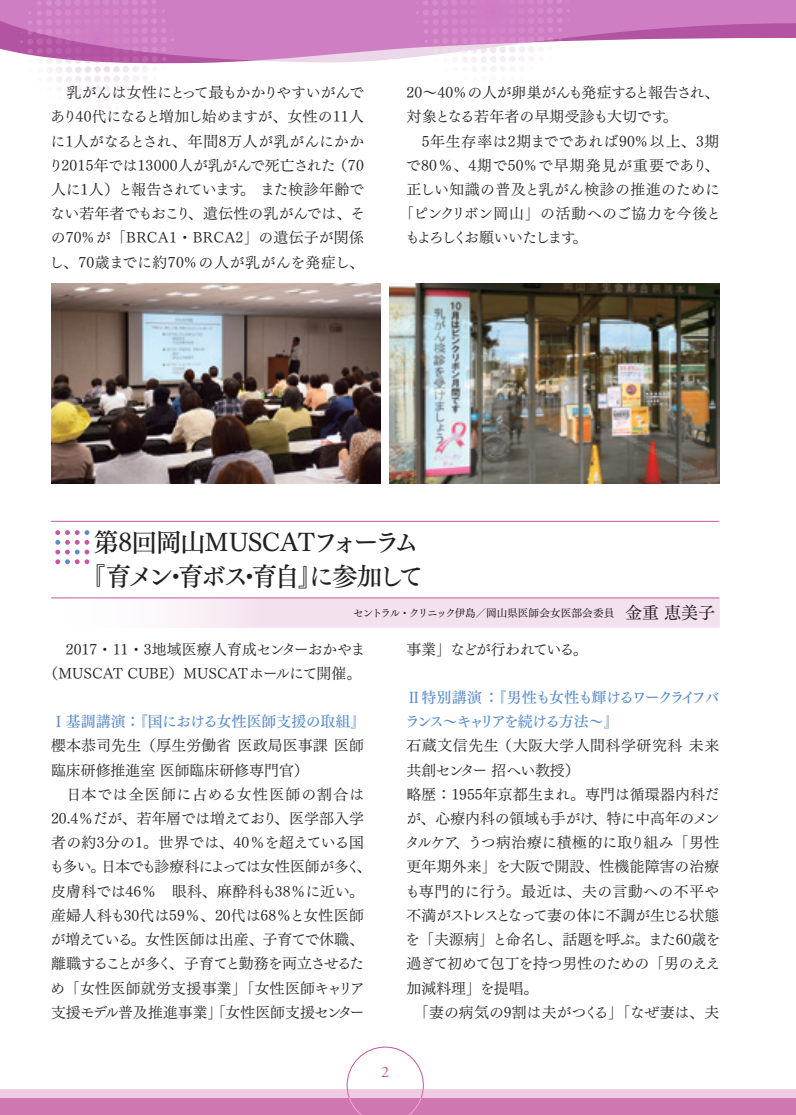
<style>
.page{position:relative;width:796px;height:1115px;background:#fff}
.page>*{position:absolute;margin:0;border:0;box-sizing:border-box;transform-origin:0 0}
.t1{font:25.5px/34px "Tsuku Min Pr 5 D";letter-spacing:-.08em;color:#231f20;text-align:center}
.t2{font:15.9px "Adobe Garamond";color:#c656a0}
.t3{font:14.85px/24.2px "Tsuku Min Pr 5 R";color:#231f20}
.t4{font:14.85px/24.2px "Tsuku Min Pr 5 D";letter-spacing:-.095em;color:#588cc9}
.t5{font:14.85px "Tsuku Min Pr 5 R";letter-spacing:-.03em;color:#231f20}
.t6{font:14.85px "Tsuku Min Pr 5 R";letter-spacing:.03em;color:#231f20}
.t7{font:14.85px "Tsuku Min Pr 5 R";letter-spacing:.04em;color:#231f20}
.t8{font:14.85px "Tsuku Min Pr 5 D";color:#588cc9}
.t9{font:14.85px "Tsuku Min Pr 5 R";letter-spacing:.025em;color:#231f20}
.t10{font:14.85px "Tsuku Min Pr 5 R";letter-spacing:-.14em;color:#231f20}
.t11{font:14.85px "Tsuku Min Pr 5 R";letter-spacing:-.1em;color:#231f20}
.t12{font:10.65px "Tsuku Min Pr 5 M";letter-spacing:-.01em;color:#231f20}
.s1{font-size:16.95px}
</style>
<div class="page">
<svg style="left:0;top:0;width:795px;height:62px;fill:#cf7ec3"></svg>
<svg style="left:415px;top:0;width:154px;height:72px"></svg>
<svg style="left:20px;top:0;width:154px;height:101px"></svg>
<div style="left:0;top:1089px;width:795px;height:25px;background:#eecce2"></div>
<div style="left:0;top:1097px;width:795px;height:17px;background:#ce77b1"></div>
<svg style="left:347px;top:1046px;width:76px;height:68px"></svg>
<div style="left:51px;top:597px;width:668px;height:30px;background:linear-gradient(to right,#fbf6f9,#f0d9ea)"></div>
<hr style="left:51px;top:597px;width:668px;height:1px;background:#c656a0">
<svg style="left:55px;top:530px;width:34px;height:34px"></svg>
<hr style="left:51px;top:521px;width:668px;height:1px;background:#c656a0">
<img style="left:51px;top:283px;width:330px;height:200px">
<img style="left:389px;top:283px;width:330px;height:200px">
<p class="t3" style="left:48px;top:79px;width:318px;text-align:justify">　乳がんは女性にとって最もかかりやすいがんであり40代になると増加し始めますが、女性の11人に1人がなるとされ、年間8万人が乳がんにかかり2015年では13000人が乳がんで死亡された（70人に1人）と報告されています。また検診年齢でない若年者でもおこり、遺伝性の乳がんでは、その70%が「BRCA1・BRCA2」の遺伝子が関係し、70歳までに約70%の人が乳がんを発症し、</p>
<p class="t5" style="left:406px;top:79px;width:314px">20～40%の人が卵巣がんも発症すると報告され、</p>
<p class="t3" style="left:406px;top:103px;width:273px">対象となる若年者の早期受診も大切です。</p>
<p class="t6" style="left:406px;top:128px;width:314px">　5年生存率は2期までであれば90% 以上、3期</p>
<p class="t7" style="left:405px;top:152px;width:315px">で80％、4期で50%で早期発見が重要であり、</p>
<p class="t9" style="left:406px;top:176px;width:315px">正しい知識の普及と乳がん検診の推進のために</p>
<p class="t3" style="left:399px;top:200px;width:323px">「ピンクリボン岡山」の活動へのご協力を今後と</p>
<p class="t10" style="left:405px;top:224px;width:184px">もよろしくお願いいたします。</p>
<h1 class="t1" style="left:80px;top:522px;width:345px">第8回岡山MUSCATフォーラム『育メン・育ボス・育自』に参加して</h1>
<p class="t12" style="left:353px;top:603px;width:363px">セントラル・クリニック伊島／岡山県医師会女医部会委員　<span class="s1">金重 恵美子</span></p>
<p class="t3" style="left:44px;top:635px;width:323px;text-align:center">　2017・11・3地域医療人育成センターおかやま（MUSCAT CUBE）MUSCATホールにて開催。</p>
<p class="t8" style="left:51px;top:708px;width:315px">Ⅰ基調講演：『国における女性医師支援の取組』</p>
<p class="t3" style="left:50px;top:731px;width:323px">櫻本恭司先生（厚生労働省医政局医事課医師臨床研修推進室医師臨床研修専門官）<br>　日本では全医師に占める女性医師の割合は<br>20.4％だが、若年層では増えており、医学部入学者の約3分の1。世界では、40％を超えている国も多い。日本でも診療科によっては女性医師が多く、皮膚科では46％　眼科、麻酔科も38％に近い。産婦人科も30代は59％、20代は68％と女性医師が増えている。女性医師は出産、子育てで休職、離職することが多く、子育てと勤務を両立させるため「女性医師就労支援事業」「女性医師キャリア支援モデル普及推進事業」「女性医師支援センター</p>
<p class="t11" style="left:406px;top:635px;width:182px">事業」などが行われている。</p>
<p class="t4" style="left:405px;top:683px;width:316px">Ⅱ特別講演：『男性も女性も輝けるワークライフバランス～キャリアを続ける方法～』</p>
<p class="t3" style="left:405px;top:731px;width:317px">石蔵文信先生（大阪大学人間科学研究科未来共創センター招へい教授）<br>略歴：1955年京都生まれ。専門は循環器内科だが、心療内科の領域も手がけ、特に中高年のメンタルケア、うつ病治療に積極的に取り組み「男性更年期外来」を大阪で開設、性機能障害の治療も専門的に行う。最近は、夫の言動への不平や不満がストレスとなって妻の体に不調が生じる状態を「夫源病」と命名し、話題を呼ぶ。また60歳を過ぎて初めて包丁を持つ男性のための「男のええ加減料理」を提唱。<br>　「妻の病気の9割は夫がつくる」「なぜ妻は、夫</p>
<p class="t2" style="left:381px;top:1063px;width:9px">2</p>
</div>
